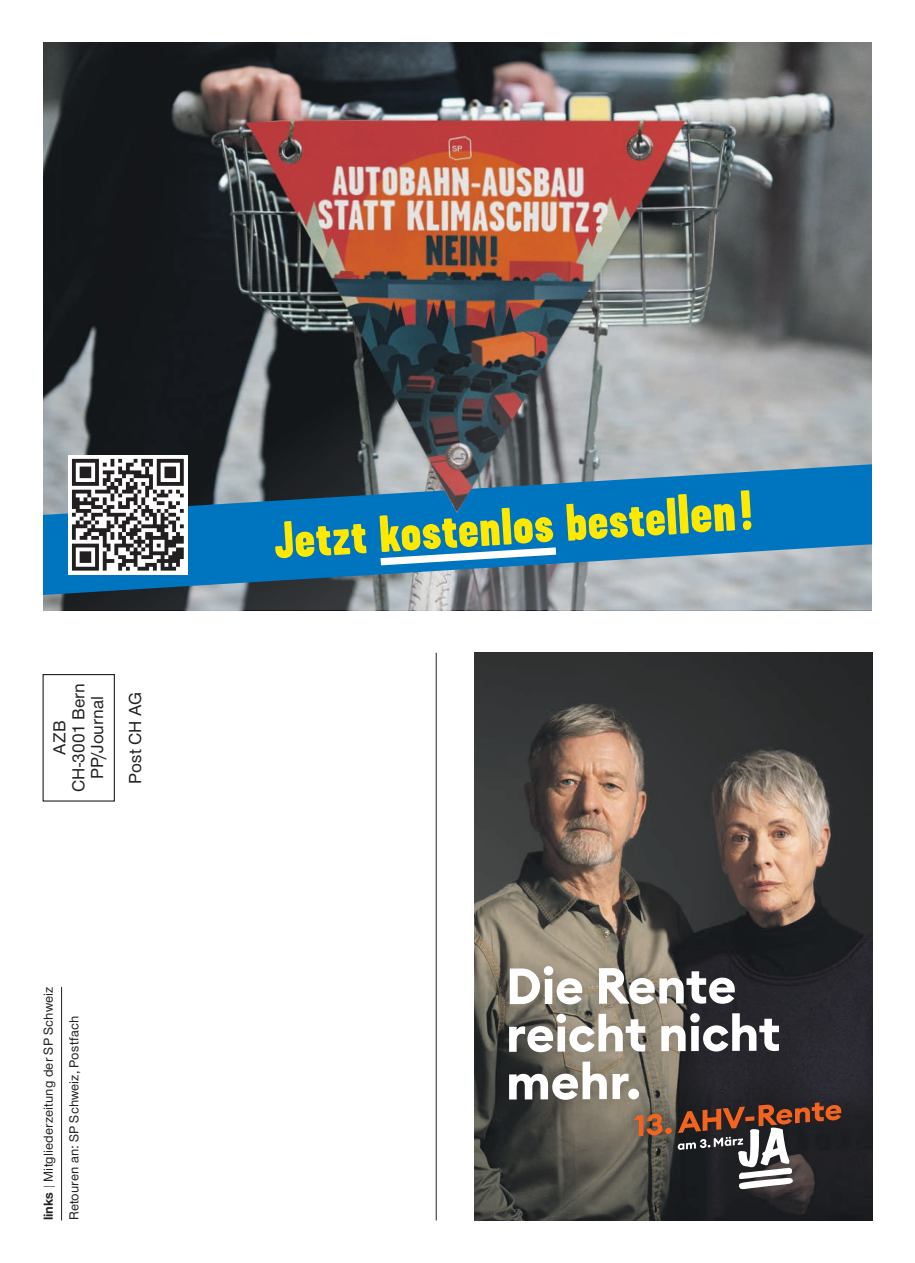
<style>
.page{position:relative;width:915px;height:1263px;background:#fff}
.page>*{position:absolute;margin:0;border:0;box-sizing:border-box;transform-origin:0 0}
.t1{font:900 52.35px "Garage Gothic";color:#ffe901}
.t2{font:700 50.1px/47.7px "Euclid Circular B";letter-spacing:-.005em;color:#fff}
.t3{font:500 18px/18.8px "Nimbus San Nov";color:#231f20;text-align:center}
.t4{font:500 13.5px/26px "Nimbus San Nov";letter-spacing:.01em;color:#231f20}
.s1{font-weight:700}
.s2{font-weight:300}
.s3{font-size:56.1px}
</style>
<div class="page">
<div style="left:43px;top:674px;width:72px;height:127px;border:1px solid #231f20"></div>
<hr style="left:435px;top:653px;width:1px;height:567px;background:#231f20">
<hr style="left:61px;top:987px;width:1px;height:233px;background:#231f20">
<img style="left:43px;top:43px;width:829px;height:567px">
<svg style="left:43px;top:463px;width:829px;height:133px;background:#3b80ac"></svg>
<svg style="left:373px;top:543px;width:190px;height:26px"></svg>
<img style="left:474px;top:653px;width:398px;height:568px">
<div style="left:494px;top:952px;width:298px;height:162px;background:#231f20;opacity:.25"></div>
<div style="left:624px;top:1092px;width:227px;height:107px;background:#231f20;opacity:.4"></div>
<svg style="left:633px;top:1113px;width:38px;height:23px"></svg>
<svg style="left:677px;top:1102px;width:164px;height:87px;background:#574742"></svg>
<div style="left:68px;top:455px;width:119px;height:119px;background:#fff"></div>
<svg style="left:72px;top:459px;width:112px;height:112px"></svg>
<h3 class="t3" style="left:50px;top:792px;width:110px;rotate:-90deg">AZB<br>CH-3001 Bern<br>PP/Journal</h3>
<h3 class="t3" style="left:126px;top:783px;width:93px;rotate:-90deg">Post CH AG</h3>
<p class="t4" style="left:35px;top:1220px;width:235px;rotate:-90deg"><span class="s1">links</span> <span class="s2">|</span>Mitgliederzeitung der SP Schweiz<br>Retouren an: SP Schweiz, Postfach</p>
<h1 class="t1" style="left:272px;top:510px;width:481px;rotate:-3deg">Jetzt kostenlos bestel<span class="s3">len!</span></h1>
<h2 class="t2" style="left:506px;top:963px;width:276px">Die Rente reicht nicht mehr.</h2>
</div>
